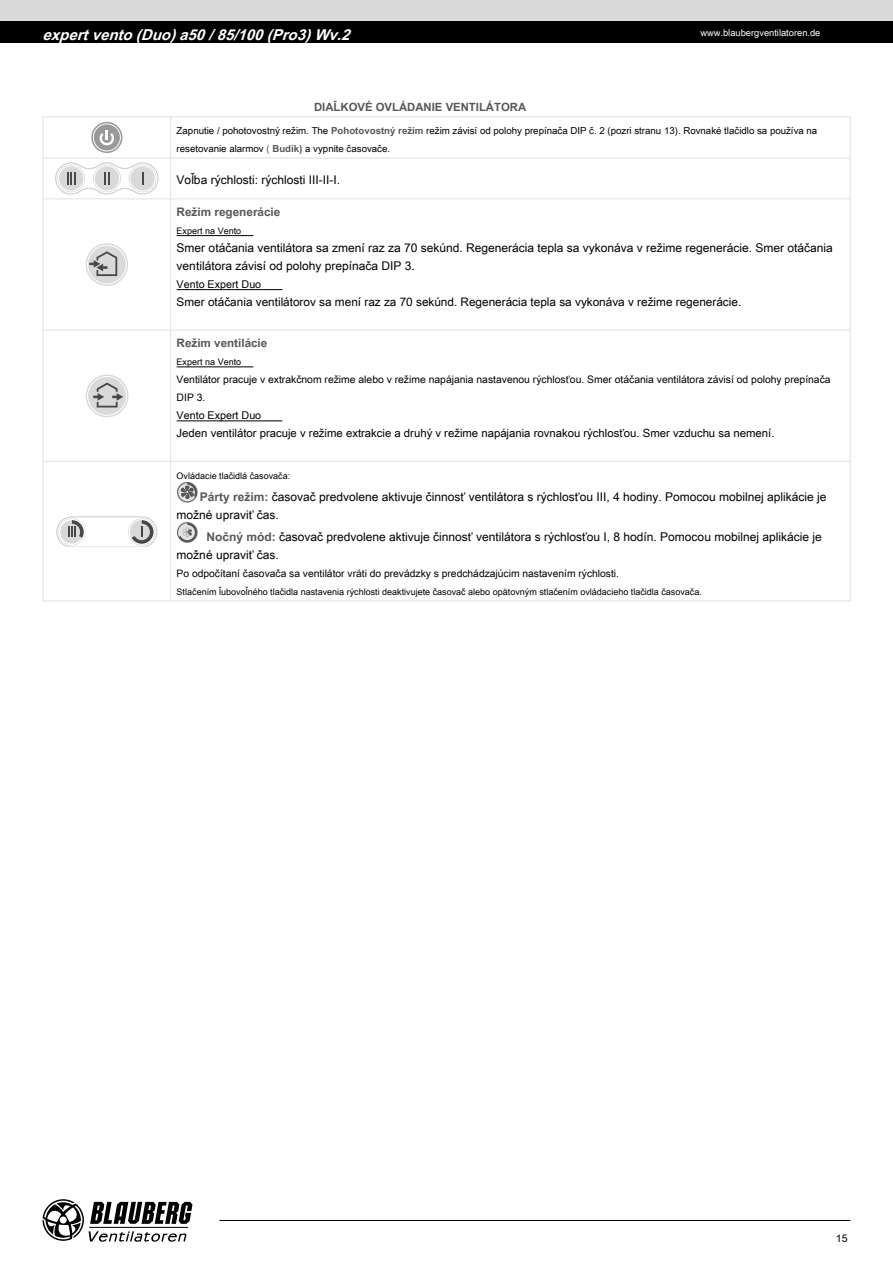
<style>
.page{position:relative;width:893px;height:1263px;background:#fff}
.page>*{position:absolute;margin:0;border:0;box-sizing:border-box;transform-origin:0 0}
.t1{font:italic 700 15px "Arial Unicode MS";color:#fff}
.t2{font:12px/18px "Arial Unicode MS";color:#000}
.t3{font:11.7px "Arial Unicode MS";color:#000}
.t4{font:700 11.7px "Arial Unicode MS";color:#575756}
.t5{font:11.4px "Arial Unicode MS";color:#000}
.t6{font:700 11.4px "Arial Unicode MS";color:#575756}
.t7{font:10.65px "Arial Unicode MS";color:#000}
.t8{font:10.5px "Arial Unicode MS";color:#000}
.t9{font:10.35px/18px "Arial Unicode MS";color:#000}
.t10{font:9.75px/18px "Arial Unicode MS";color:#000}
.t11{font:9.3px "Arial Unicode MS";color:#fff}
.t12{font:9px "Arial Unicode MS";color:#000}
.s1{font-weight:700;color:#575756}
.s2{color:#575756}
</style>
<div class="page">
<div style="left:0;top:0;width:893px;height:21px;background:#dadada"></div>
<div style="left:0;top:21px;width:893px;height:22px;background:#000"></div>
<svg style="left:43px;top:1199px;width:149px;height:43px"></svg>
<hr style="left:219px;top:1220px;width:631px;height:1px;background:#000">
<hr style="left:43px;top:116px;width:128px;height:1px;background:#e3e3e3">
<hr style="left:43px;top:117px;width:1px;height:40px;background:#e3e3e3">
<hr style="left:171px;top:116px;width:680px;height:1px;background:#e3e3e3">
<hr style="left:170px;top:117px;width:1px;height:40px;background:#e3e3e3">
<hr style="left:850px;top:117px;width:1px;height:40px;background:#e3e3e3">
<hr style="left:43px;top:157px;width:128px;height:2px;background:#e3e3e3">
<hr style="left:43px;top:159px;width:1px;height:39px;background:#e3e3e3">
<hr style="left:171px;top:157px;width:680px;height:2px;background:#e3e3e3">
<hr style="left:170px;top:159px;width:1px;height:39px;background:#e3e3e3">
<hr style="left:850px;top:159px;width:1px;height:39px;background:#e3e3e3">
<hr style="left:43px;top:198px;width:128px;height:1px;background:#e3e3e3">
<hr style="left:43px;top:199px;width:1px;height:131px;background:#e3e3e3">
<hr style="left:171px;top:198px;width:680px;height:1px;background:#e3e3e3">
<hr style="left:170px;top:199px;width:1px;height:131px;background:#e3e3e3">
<hr style="left:850px;top:199px;width:1px;height:131px;background:#e3e3e3">
<hr style="left:43px;top:330px;width:128px;height:1px;background:#e3e3e3">
<hr style="left:43px;top:331px;width:1px;height:130px;background:#e3e3e3">
<hr style="left:171px;top:330px;width:680px;height:1px;background:#e3e3e3">
<hr style="left:170px;top:331px;width:1px;height:130px;background:#e3e3e3">
<hr style="left:850px;top:331px;width:1px;height:130px;background:#e3e3e3">
<hr style="left:43px;top:461px;width:128px;height:1px;background:#e3e3e3">
<hr style="left:43px;top:462px;width:1px;height:138px;background:#e3e3e3">
<hr style="left:171px;top:461px;width:680px;height:1px;background:#e3e3e3">
<hr style="left:170px;top:462px;width:1px;height:138px;background:#e3e3e3">
<hr style="left:850px;top:462px;width:1px;height:138px;background:#e3e3e3">
<hr style="left:43px;top:600px;width:128px;height:1px;background:#e3e3e3">
<hr style="left:171px;top:600px;width:680px;height:1px;background:#e3e3e3">
<svg style="left:91px;top:122px;width:31px;height:31px"></svg>
<div style="left:93px;top:124px;width:27px;height:27px;background:#999998;border-radius:50%"></div>
<div style="left:93px;top:124px;width:28px;height:27px;border:1px solid #fefefe;border-radius:50%"></div>
<svg style="left:100px;top:131px;width:14px;height:14px"></svg>
<svg style="left:55px;top:162px;width:104px;height:33px"></svg>
<svg style="left:86px;top:243px;width:42px;height:43px"></svg>
<div style="left:87px;top:245px;width:40px;height:39px;border:1px solid #fff;border-radius:50%"></div>
<svg style="left:89px;top:251px;width:28px;height:25px"></svg>
<hr style="left:177px;top:235px;width:76px;height:1px;background:#000">
<hr style="left:177px;top:289px;width:105px;height:1px;background:#000">
<svg style="left:86px;top:374px;width:42px;height:43px"></svg>
<div style="left:87px;top:376px;width:40px;height:40px;border:1px solid #fff;border-radius:50%"></div>
<svg style="left:93px;top:383px;width:30px;height:24px"></svg>
<hr style="left:177px;top:366px;width:76px;height:1px;background:#000">
<hr style="left:177px;top:420px;width:105px;height:1px;background:#000">
<svg style="left:56px;top:516px;width:101px;height:30px"></svg>
<svg style="left:177px;top:482px;width:21px;height:21px"></svg>
<svg style="left:180px;top:483px;width:17px;height:16px"></svg>
<div style="left:177px;top:482px;width:20px;height:20px;border:1px solid #575756;border-radius:50%"></div>
<div style="left:177px;top:522px;width:21px;height:21px;background:#9a9a9a;border-radius:50%"></div>
<svg style="left:179px;top:523px;width:18px;height:19px"></svg>
<div style="left:177px;top:522px;width:20px;height:20px;border:1px solid #575756;border-radius:50%"></div>
<p class="t1" style="left:43px;top:23px;width:314px">expertvento(Duo)a50/85/100(Pro3)Wv.2</p>
<p class="t11" style="left:700px;top:26px;width:122px">www.blaubergventilatoren.de</p>
<p class="t6" style="left:314px;top:99px;width:214px">DIAĽKOVÉ OVLÁDANIE VENTILÁTORA</p>
<p class="t10" style="left:177px;top:121px;width:642px">Zapnutie / pohotovostný režim. The <span class="s1">Pohotovostný režim</span> režim závisí od polohy prepínača DIP č. 2 (pozri stranu 13). Rovnaké tlačidlo sa používa na resetovanie alarmov <span class="s2">(</span> <span class="s1">Budík)</span> a vypnite časovače.</p>
<p class="t2" style="left:177px;top:170px;width:165px">Voľba rýchlosti: rýchlosti III-II-I.</p>
<p class="t4" style="left:177px;top:204px;width:105px">Režim regenerácie</p>
<p class="t12" style="left:177px;top:224px;width:66px">Expert na Vento</p>
<p class="t2" style="left:177px;top:238px;width:658px">Smer otáčania ventilátora sa zmení raz za 70 sekúnd. Regenerácia tepla sa vykonáva v režime regenerácie. Smer otáčania ventilátora závisí od polohy prepínača DIP 3.</p>
<p class="t7" style="left:177px;top:277px;width:86px">Vento Expert Duo</p>
<p class="t3" style="left:177px;top:294px;width:566px">Smer otáčania ventilátorov sa mení raz za 70 sekúnd. Regenerácia tepla sa vykonáva v režime regenerácie.</p>
<p class="t4" style="left:177px;top:335px;width:92px">Režim ventilácie</p>
<p class="t12" style="left:177px;top:356px;width:66px">Expert na Vento</p>
<p class="t9" style="left:177px;top:370px;width:655px">Ventilátor pracuje v extrakčnom režime alebo v režime napájania nastavenou rýchlosťou. Smer otáčania ventilátora závisí od polohy prepínača<br>DIP 3.</p>
<p class="t7" style="left:177px;top:408px;width:86px">Vento Expert Duo</p>
<p class="t5" style="left:177px;top:425px;width:599px">Jeden ventilátor pracuje v režime extrakcie a druhý v režime napájania rovnakou rýchlosťou. Smer vzduchu sa nemení.</p>
<p class="t12" style="left:177px;top:469px;width:115px">Ovládacie tlačidlá časovača:</p>
<p class="t2" style="left:177px;top:487px;width:651px;text-indent:23px"><span class="s1">Párty režim:</span> časovač predvolene aktivuje činnosť ventilátora s rýchlosťou III, 4 hodiny. Pomocou mobilnej aplikácie je možné upraviť čas.</p>
<p class="t2" style="left:177px;top:527px;width:646px;text-indent:30px"><span class="s1">Nočný mód:</span> časovač predvolene aktivuje činnosť ventilátora s rýchlosťou I, 8 hodín. Pomocou mobilnej aplikácie je možné upraviť čas.</p>
<p class="t9" style="left:177px;top:564px;width:444px">Po odpočítaní časovača sa ventilátor vráti do prevádzky s predchádzajúcim nastavením rýchlosti.</p>
<p class="t12" style="left:177px;top:585px;width:527px">Stlačením ľubovoľného tlačidla nastavenia rýchlosti deaktivujete časovač alebo opätovným stlačením ovládacieho tlačidla časovača.</p>
<p class="t8" style="left:836px;top:1230px;width:13px">15</p>
</div>
